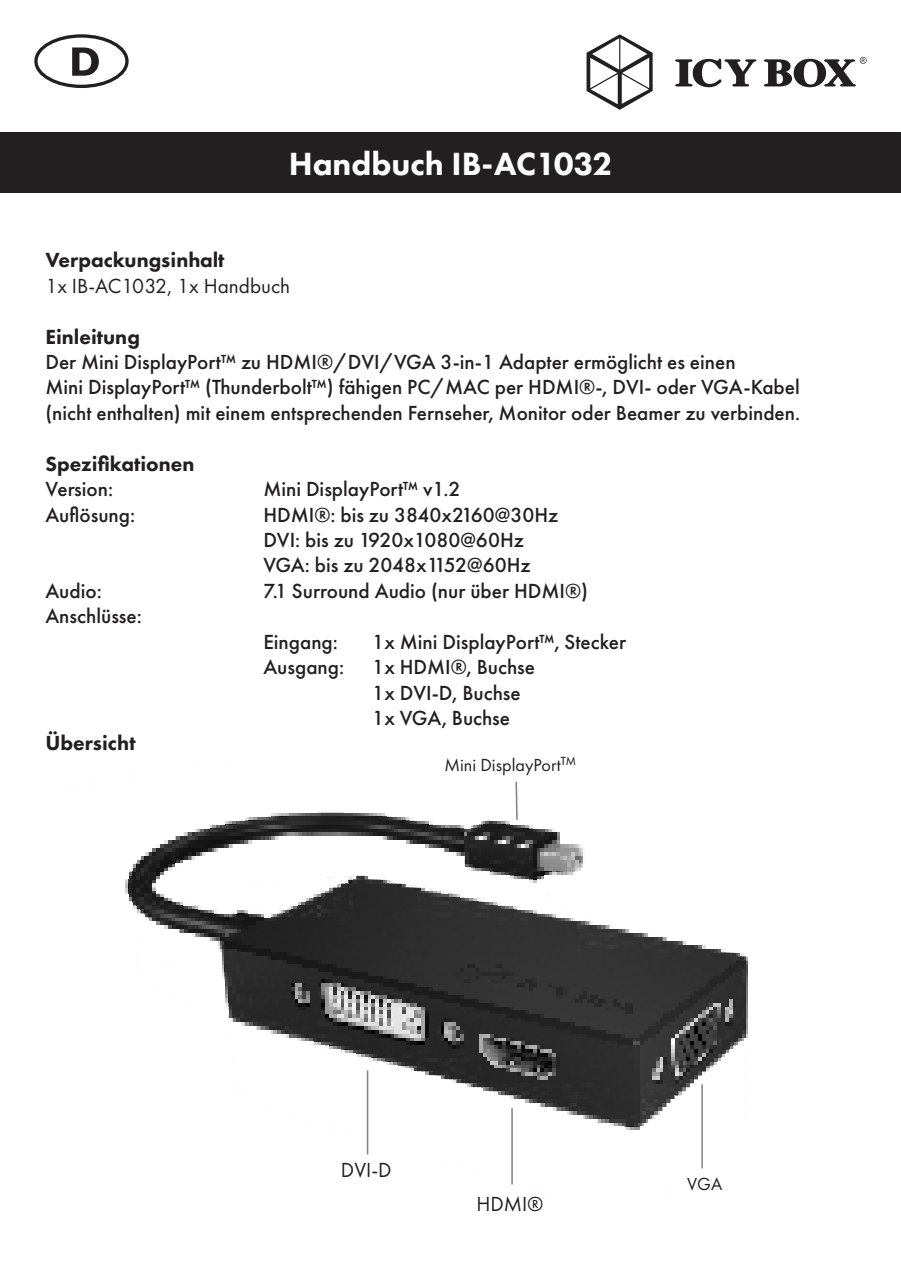
<style>
.page{position:relative;width:901px;height:1270px;background:#fff}
.page>*{position:absolute;margin:0;border:0;box-sizing:border-box;transform-origin:0 0}
.t1{font:800 33.2px "Futura PT";color:#fff}
.t2{font:500 21.2px/25.6px "Futura PT";color:#231f20}
.t3{font:800 21.2px "Futura PT";color:#231f20}
.t4{font:21.2px "Futura PT";color:#231f20}
.t5{font:18px "Futura PT";color:#231f20}
.s1{font-size:21.2px}
</style>
<div class="page">
<div style="left:34px;top:34px;width:95px;height:54px;border:3px solid #231f20;border-radius:50%"></div>
<svg style="left:72px;top:47px;width:27px;height:29px"></svg>
<div style="left:0;top:132px;width:901px;height:60px;background:#231f20"></div>
<svg style="left:586px;top:34px;width:66px;height:76px"></svg>
<svg style="left:675px;top:57px;width:191px;height:30px"></svg>
<img style="left:125px;top:812px;width:623px;height:373px">
<hr style="left:511px;top:1108px;width:2px;height:76px;background:#808285">
<hr style="left:701px;top:1084px;width:2px;height:84px;background:#808285">
<hr style="left:367px;top:1070px;width:1px;height:84px;background:#808285">
<hr style="left:515px;top:781px;width:3px;height:39px;background:#808285">
<h1 class="t1" style="left:289px;top:145px;width:325px">Handbuch IB-AC1032</h1>
<p class="t3" style="left:45px;top:248px;width:181px">Verpackungsinhalt</p>
<p class="t4" style="left:45px;top:275px;width:246px">1x IB-AC1032, 1x Handbuch</p>
<p class="t3" style="left:45px;top:325px;width:96px">Einleitung</p>
<p class="t2" style="left:45px;top:350px;width:756px">Der Mini DisplayPort™ zu HDMI®/DVI/VGA 3-in-1 Adapter ermöglicht es einen<br>Mini DisplayPort™ (Thunderbolt™) fähigen PC/MAC per HDMI®-, DVI- oder VGA-Kabel (nicht enthalten) mit einem entsprechenden Fernseher, Monitor oder Beamer zu verbinden.</p>
<p class="t3" style="left:45px;top:452px;width:151px">Spezifikationen</p>
<p class="t2" style="left:45px;top:477px;width:69px">Version:</p>
<p class="t2" style="left:263px;top:477px;width:199px">Mini DisplayPort™ v1.2</p>
<p class="t2" style="left:45px;top:503px;width:91px">Auflösung:</p>
<p class="t2" style="left:263px;top:503px;width:296px">HDMI®: bis zu 3840x2160@30Hz<br>DVI: bis zu 1920x1080@60Hz<br>VGA: bis zu 2048x1152@60Hz</p>
<p class="t2" style="left:45px;top:579px;width:58px">Audio:</p>
<p class="t2" style="left:263px;top:579px;width:326px">7.1 Surround Audio (nur über HDMI®)</p>
<p class="t2" style="left:45px;top:604px;width:98px">Anschlüsse:</p>
<p class="t2" style="left:263px;top:630px;width:76px">Eingang:</p>
<p class="t2" style="left:372px;top:630px;width:255px">1x Mini DisplayPort™, Stecker</p>
<p class="t2" style="left:263px;top:655px;width:82px">Ausgang:</p>
<p class="t2" style="left:372px;top:655px;width:164px">1x HDMI®, Buchse<br>1x DVI-D, Buchse<br>1x VGA, Buchse</p>
<p class="t3" style="left:45px;top:731px;width:92px">Übersicht</p>
<p class="t5" style="left:444px;top:756px;width:133px">Mini DisplayPort<span class="s1">™</span></p>
<p class="t4" style="left:341px;top:1158px;width:52px">DVI-D</p>
<p class="t4" style="left:476px;top:1193px;width:68px">HDMI®</p>
<p class="t5" style="left:687px;top:1175px;width:37px">VGA</p>
</div>
